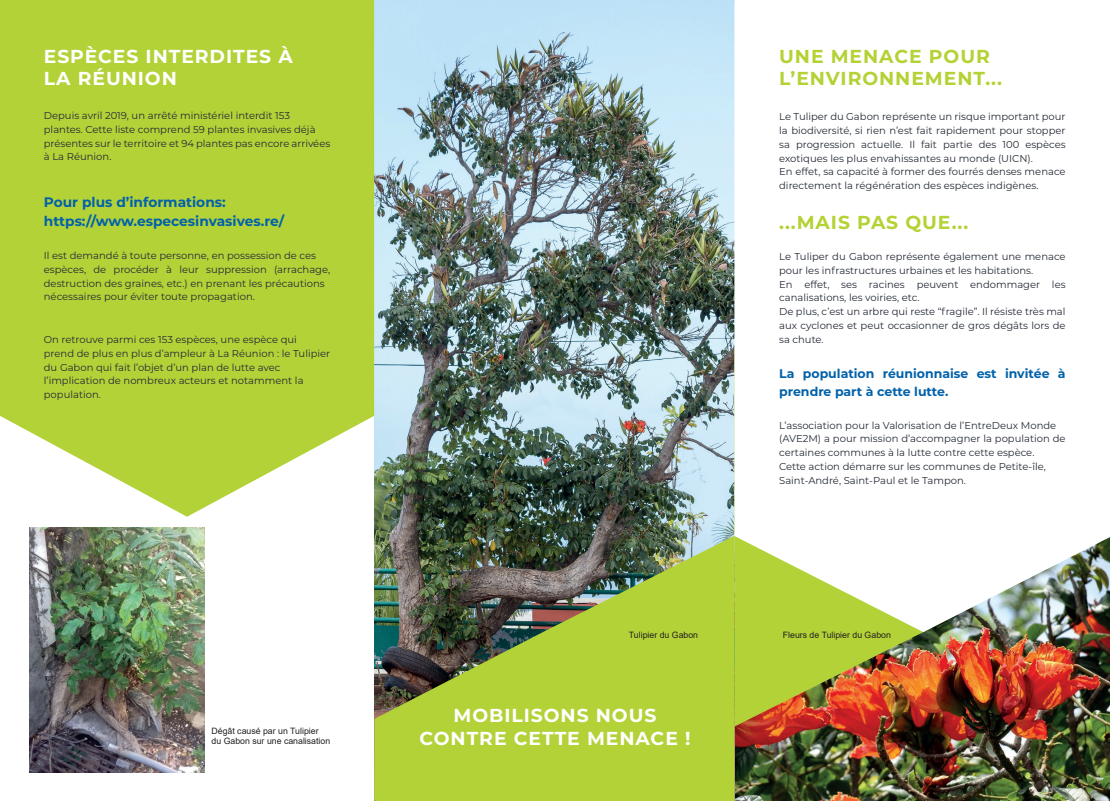
<style>
.page{position:relative;width:1110px;height:801px;background:#fff}
.page>*{position:absolute;margin:0;border:0;box-sizing:border-box;transform-origin:0 0}
.t1{font:700 18.75px/22.5px "Montserrat";letter-spacing:.05em;color:#fff;text-align:center}
.t2{font:700 18.75px/22.5px "Montserrat";letter-spacing:.05em;color:#b3d234}
.t3{font:700 13.75px/18.8px "Montserrat";color:#0161aa}
.t4{font:700 12.5px/17.5px "Montserrat";color:#0161aa}
.t5{font:10px/13.8px "Montserrat";color:#242b36}
.t6{font:8.75px/10.5px "Arial";color:#231f20}
</style>
<div class="page">
<img style="left:734px;top:726px;width:375px;height:75px">
<img style="left:374px;top:0;width:360px;height:536px">
<img style="left:374px;top:536px;width:360px;height:265px">
<svg style="left:0;top:0;width:374px;height:517px;background:#bad64b"></svg>
<img style="left:29px;top:528px;width:176px;height:244px">
<img style="left:734px;top:632px;width:375px;height:94px">
<svg style="left:734px;top:1px;width:375px;height:631px"></svg>
<h1 class="t1" style="left:44px;top:44px;width:250px;text-align:left">ESPÈCES INTERDITES À<br>LA RÉUNION</h1>
<p class="t5" style="left:44px;top:108px;width:288px">Depuis avril 2019, un arrêté ministériel interdit 153 plantes. Cette liste comprend 59 plantes invasives déjà présentes sur le territoire et 94 plantes pas encore arrivées à La Réunion.</p>
<h2 class="t3" style="left:44px;top:192px;width:242px">Pour plus d’informations: https://www.especesinvasives.re/</h2>
<p class="t5" style="left:44px;top:248px;width:288px">Il est demandé à toute personne, en possession de ces espèces, de procéder à leur suppression (arrachage, destruction des graines, etc.) en prenant les précautions nécessaires pour éviter toute propagation.</p>
<p class="t5" style="left:44px;top:332px;width:288px">On retrouve parmi ces 153 espèces, une espèce qui<br>prend de plus en plus d’ampleur à La Réunion : le Tulipier du Gabon qui fait l’objet d’un plan de lutte avec l’implication de nombreux acteurs et notamment la population.</p>
<p class="t6" style="left:211px;top:725px;width:120px">Dégât causé par un Tulipier du Gabon sur une canalisation</p>
<p class="t6" style="left:628px;top:630px;width:71px">Tulipier du Gabon</p>
<h1 class="t1" style="left:419px;top:703px;width:272px">MOBILISONS NOUS<br>CONTRE CETTE MENACE !</h1>
<h1 class="t2" style="left:779px;top:44px;width:224px">UNE MENACE POUR<br>L’ENVIRONNEMENT...</h1>
<p class="t5" style="left:779px;top:109px;width:288px">Le Tuliper du Gabon représente un risque important pour la biodiversité, si rien n’est fait rapidement pour stopper sa progression actuelle. Il fait partie des 100 espèces exotiques les plus envahissantes au monde (UICN).<br>En effet, sa capacité à former des fourrés denses menace directement la régénération des espèces indigènes.</p>
<h1 class="t2" style="left:779px;top:210px;width:190px">...MAIS PAS QUE...</h1>
<p class="t5" style="left:779px;top:249px;width:288px">Le Tuliper du Gabon représente également une menace pour les infrastructures urbaines et les habitations.<br>En effet, ses racines peuvent endommager les canalisations, les voiries, etc.<br>De plus, c’est un arbre qui reste “fragile”. Il résiste très mal aux cyclones et peut occasionner de gros dégâts lors de sa chute.</p>
<p class="t4" style="left:779px;top:365px;width:288px">La population réunionnaise est invitée à prendre part à cette lutte.</p>
<p class="t5" style="left:779px;top:418px;width:288px">L’association pour la Valorisation de l’EntreDeux Monde (AVE2M) a pour mission d’accompagner la population de certaines communes à la lutte contre cette espèce.<br>Cette action démarre sur les communes de Petite-île, Saint-André, Saint-Paul et le Tampon.</p>
<p class="t6" style="left:782px;top:630px;width:109px">Fleurs de Tulipier du Gabon</p>
</div>
